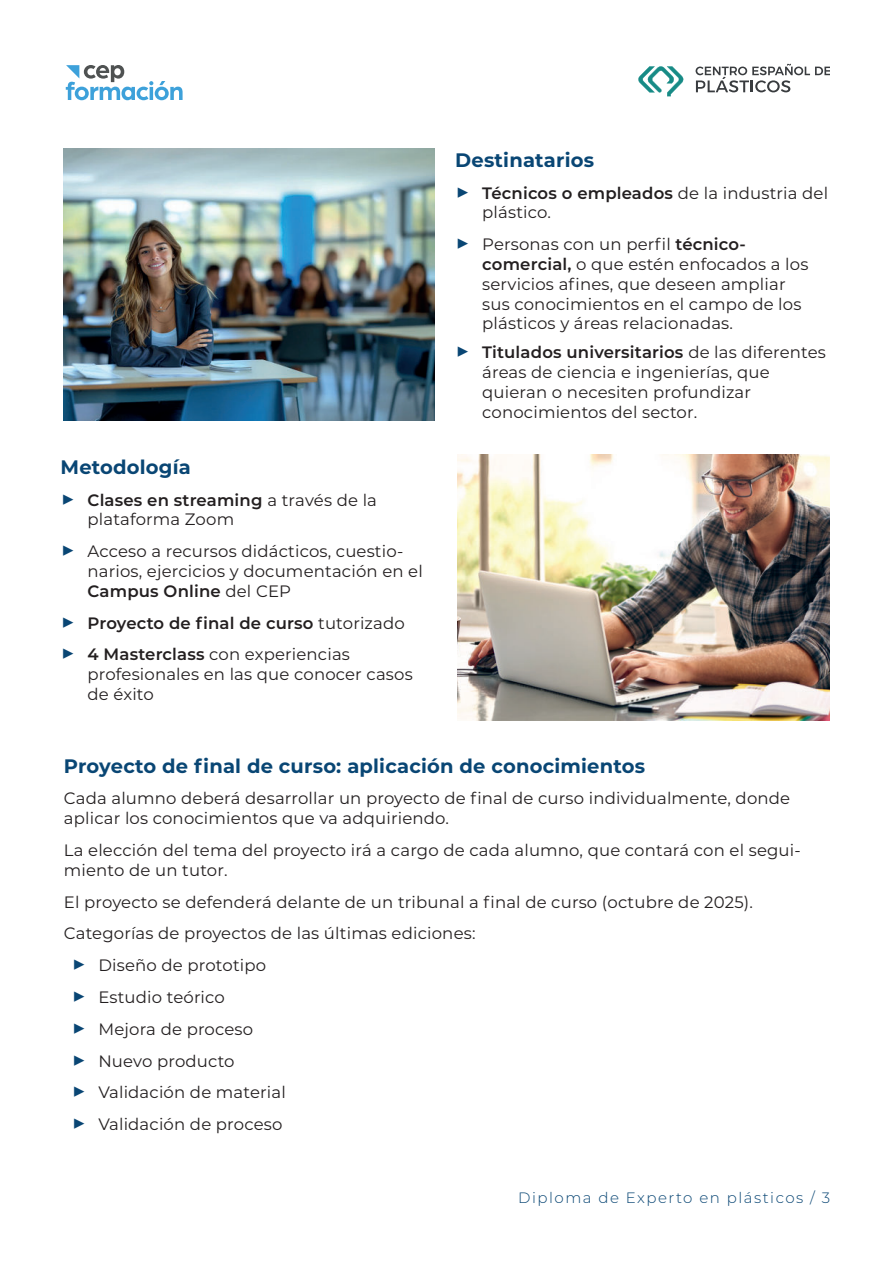
<style>
.page{position:relative;width:893px;height:1263px;background:#fff}
.page>*{position:absolute;margin:0;border:0;box-sizing:border-box;transform-origin:0 0}
.t1{font:700 19.5px "Montserrat";letter-spacing:.01em;color:#094674}
.t2{font:16.5px/19.8px "Montserrat";letter-spacing:.01em;color:#231f20}
.t3{font:600 16.5px/31.8px "Montserrat";letter-spacing:.01em;color:#231f20}
.t4{font:300 15px "Montserrat";letter-spacing:.1em;color:#094674}
.s1{font-size:24px;color:#094674}
.s2{font-weight:600}
.s3{font-weight:400;font-size:24px;color:#094674}
.s4{font-weight:400}
</style>
<div class="page">
<svg style="left:66px;top:65px;width:117px;height:35px"></svg>
<svg style="left:638px;top:66px;width:45px;height:30px"></svg>
<svg style="left:696px;top:64px;width:133px;height:28px"></svg>
<img style="left:64px;top:149px;width:370px;height:271px">
<img style="left:457px;top:455px;width:372px;height:265px">
<p class="t1" style="left:61px;top:458px;width:132px">Metodología</p>
<p class="t2" style="left:88px;top:490px;width:291px;text-indent:-27px"><span class="s1">▶</span> <span class="s2">Clases en streaming</span> a través de la plataforma Zoom</p>
<p class="t2" style="left:88px;top:542px;width:337px;text-indent:-27px"><span class="s1">▶</span> Acceso a recursos didácticos, cuestio&shy;narios, ejercicios y documentación en el<br><span class="s2">Campus Online</span> del CEP</p>
<p class="t3" style="left:61px;top:608px;width:346px"><span class="s3">▶</span> Proyecto de final de curso <span class="s4">tutorizado </span><span class="s3">▶</span> 4 Masterclass <span class="s4">con experiencias</span></p>
<p class="t2" style="left:88px;top:665px;width:327px">profesionales en las que conocer casos de éxito</p>
<p class="t1" style="left:455px;top:151px;width:140px">Destinatarios</p>
<p class="t2" style="left:482px;top:183px;width:347px;text-indent:-27px"><span class="s1">▶</span> <span class="s2">Técnicos o empleados</span> de la industria del plástico.</p>
<p class="t2" style="left:482px;top:235px;width:328px;text-indent:-27px"><span class="s1">▶</span> Personas con un perfil <span class="s2">técnico&shy;comercial,</span> o que estén enfocados a los servicios afines, que deseen ampliar sus conocimientos en el campo de los plásticos y áreas relacionadas.</p>
<p class="t2" style="left:482px;top:343px;width:345px;text-indent:-27px"><span class="s1">▶</span> <span class="s2">Titulados universitarios</span> de las diferentes áreas de ciencia e ingenierías, que quieran o necesiten profundizar conocimientos del sector.</p>
<p class="t1" style="left:64px;top:757px;width:583px">Proyecto de final de curso: aplicación de conocimientos</p>
<p class="t2" style="left:64px;top:789px;width:728px">Cada alumno deberá desarrollar un proyecto de final de curso individualmente, donde aplicar los conocimientos que va adquiriendo.</p>
<p class="t2" style="left:64px;top:841px;width:738px">La elección del tema del proyecto irá a cargo de cada alumno, que contará con el segui&shy;miento de un tutor.</p>
<p class="t2" style="left:64px;top:892px;width:690px">El proyecto se defenderá delante de un tribunal a final de curso (octubre de 2025).</p>
<p class="t2" style="left:64px;top:924px;width:413px">Categorías de proyectos de las últimas ediciones:</p>
<p class="t2" style="left:71px;top:956px;width:196px"><span class="s1">▶</span> Diseño de prototipo</p>
<p class="t2" style="left:71px;top:988px;width:155px"><span class="s1">▶</span> Estudio teórico</p>
<p class="t2" style="left:71px;top:1019px;width:183px"><span class="s1">▶</span> Mejora de proceso</p>
<p class="t2" style="left:71px;top:1051px;width:165px"><span class="s1">▶</span> Nuevo producto</p>
<p class="t2" style="left:71px;top:1083px;width:216px"><span class="s1">▶</span> Validación de material</p>
<p class="t2" style="left:71px;top:1115px;width:212px"><span class="s1">▶</span> Validación de proceso</p>
<p class="t4" style="left:518px;top:1191px;width:314px">Diploma de Experto en plásticos / 3</p>
</div>
